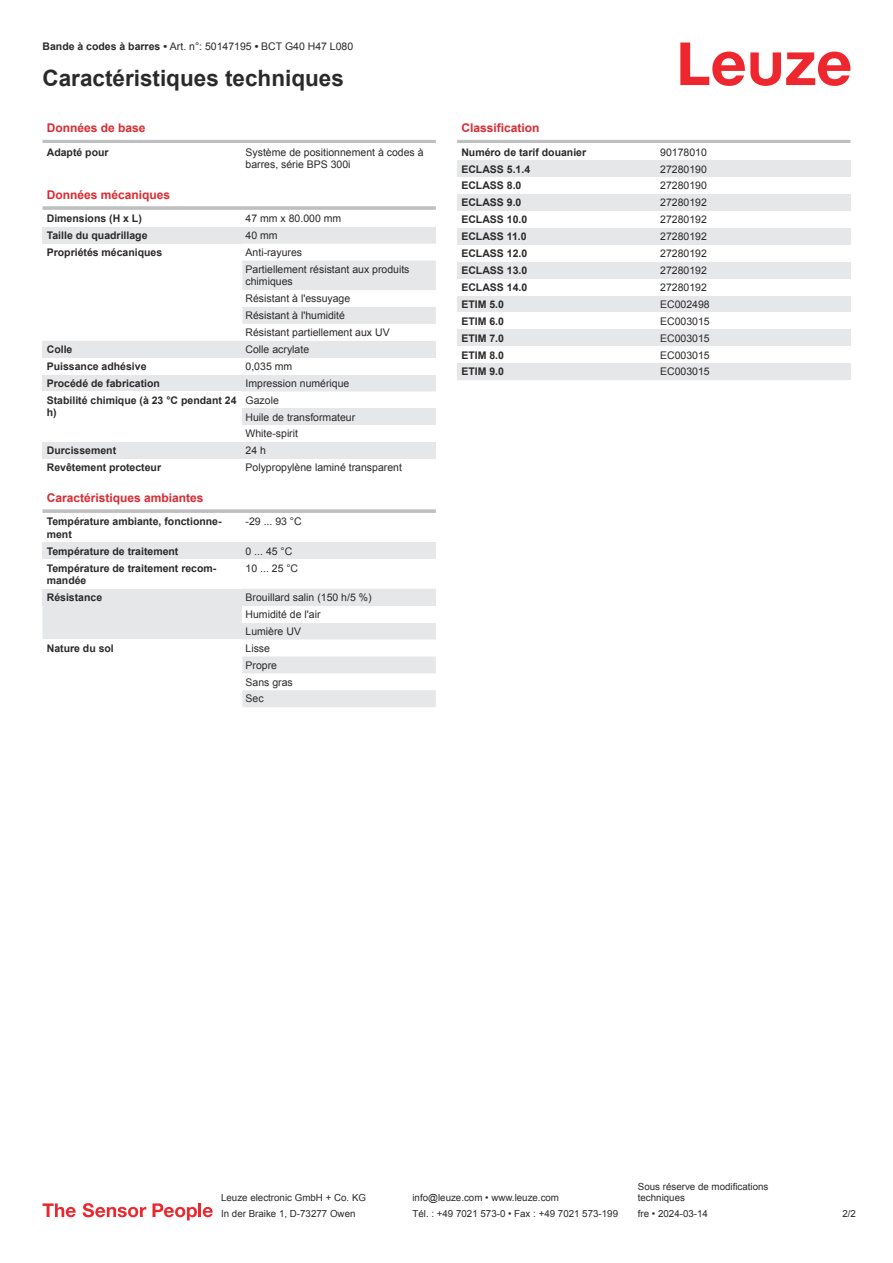
<style>
.page{position:relative;width:893px;height:1263px;background:#fff}
.page>*{position:absolute;margin:0;border:0;box-sizing:border-box;transform-origin:0 0}
.t1{font:700 22.5px "Arial";color:#2b292a}
.t2{font:700 12px "Arial";color:#db2a30}
.t3{font:10.5px/17px "Arial";color:#2b292a}
.t4{font:700 10.5px/12.6px "Arial";color:#2b292a}
.t5{font:9.75px/11.7px "Arial";color:#2b292a}
.s1{font-weight:700}
</style>
<div class="page">
<svg style="left:680px;top:43px;width:170px;height:43px"></svg>
<div style="left:43px;top:606px;width:199px;height:33px;background:#e6e7e9"></div>
<hr style="left:43px;top:140px;width:393px;height:3px;background:#bdbfc1">
<hr style="left:43px;top:206px;width:393px;height:4px;background:#c6c8ca">
<div style="left:43px;top:227px;width:199px;height:17px;background:#e6e7e9"></div>
<div style="left:242px;top:227px;width:194px;height:17px;background:#e6e7e9"></div>
<svg style="left:242px;top:260px;width:194px;height:64px"></svg>
<div style="left:43px;top:341px;width:199px;height:17px;background:#e6e7e9"></div>
<div style="left:242px;top:341px;width:194px;height:17px;background:#e6e7e9"></div>
<div style="left:43px;top:375px;width:199px;height:16px;background:#e6e7e9"></div>
<div style="left:242px;top:375px;width:194px;height:16px;background:#e6e7e9"></div>
<svg style="left:242px;top:391px;width:194px;height:1px"></svg>
<div style="left:242px;top:408px;width:194px;height:17px;background:#e6e7e9"></div>
<div style="left:43px;top:442px;width:199px;height:17px;background:#e6e7e9"></div>
<div style="left:242px;top:442px;width:194px;height:17px;background:#e6e7e9"></div>
<svg style="left:43px;top:509px;width:393px;height:4px;background:#c3c5c7"></svg>
<div style="left:43px;top:542px;width:199px;height:17px;background:#e6e7e9"></div>
<div style="left:242px;top:542px;width:194px;height:17px;background:#e6e7e9"></div>
<div style="left:43px;top:589px;width:199px;height:17px;background:#e6e7e9"></div>
<svg style="left:242px;top:589px;width:194px;height:118px"></svg>
<hr style="left:457px;top:140px;width:393px;height:3px;background:#bdbfc1">
<div style="left:457px;top:160px;width:200px;height:17px;background:#e6e7e9"></div>
<div style="left:657px;top:160px;width:193px;height:17px;background:#e6e7e9"></div>
<div style="left:457px;top:194px;width:200px;height:17px;background:#e6e7e9"></div>
<div style="left:657px;top:194px;width:193px;height:17px;background:#e6e7e9"></div>
<div style="left:457px;top:228px;width:200px;height:17px;background:#e6e7e9"></div>
<div style="left:657px;top:228px;width:193px;height:17px;background:#e6e7e9"></div>
<div style="left:457px;top:262px;width:200px;height:17px;background:#e6e7e9"></div>
<div style="left:657px;top:262px;width:193px;height:17px;background:#e6e7e9"></div>
<div style="left:457px;top:296px;width:200px;height:16px;background:#e6e7e9"></div>
<div style="left:657px;top:296px;width:193px;height:16px;background:#e6e7e9"></div>
<div style="left:457px;top:329px;width:200px;height:17px;background:#e6e7e9"></div>
<div style="left:657px;top:329px;width:193px;height:17px;background:#e6e7e9"></div>
<div style="left:457px;top:363px;width:200px;height:17px;background:#e6e7e9"></div>
<div style="left:657px;top:363px;width:193px;height:17px;background:#e6e7e9"></div>
<svg style="left:43px;top:1203px;width:33px;height:14px"></svg>
<svg style="left:83px;top:1203px;width:63px;height:14px"></svg>
<svg style="left:153px;top:1203px;width:44px;height:17px"></svg>
<hr style="left:198px;top:1203px;width:3px;height:14px;background:#ed272d">
<svg style="left:203px;top:1207px;width:10px;height:10px"></svg>
<p class="t3" style="left:43px;top:39px;width:312px"><span class="s1">Bande à codes à barres •</span> Art. n°: 50147195 <span class="s1">•</span> BCT G40 H47 L080</p>
<h1 class="t1" style="left:43px;top:70px;width:303px">Caractéristiques techniques</h1>
<p class="t2" style="left:47px;top:123px;width:100px">Données de base</p>
<p class="t4" style="left:47px;top:147px;width:63px">Adapté pour</p>
<p class="t3" style="left:246px;top:147px;width:180px;line-height:12.6px">Système de positionnement à codes à barres, série BPS 300i</p>
<p class="t2" style="left:47px;top:190px;width:125px">Données mécaniques</p>
<p class="t4" style="left:47px;top:213px;width:97px">Dimensions (H x L)</p>
<p class="t3" style="left:246px;top:211px;width:97px">47 mm x 80.000 mm</p>
<p class="t4" style="left:47px;top:230px;width:102px">Taille du quadrillage</p>
<p class="t3" style="left:246px;top:228px;width:34px">40 mm</p>
<p class="t4" style="left:47px;top:247px;width:117px">Propriétés mécaniques</p>
<p class="t3" style="left:246px;top:245px;width:165px">Anti-rayures<br>Partiellement résistant aux produits</p>
<p class="t3" style="left:246px;top:274px;width:146px">chimiques<br>Résistant à l'essuyage<br>Résistant à l'humidité<br>Résistant partiellement aux UV</p>
<p class="t4" style="left:47px;top:344px;width:27px">Colle</p>
<p class="t3" style="left:246px;top:342px;width:65px">Colle acrylate</p>
<p class="t4" style="left:47px;top:361px;width:101px">Puissance adhésive</p>
<p class="t3" style="left:246px;top:359px;width:48px">0,035 mm</p>
<p class="t4" style="left:47px;top:378px;width:115px">Procédé de fabrication</p>
<p class="t3" style="left:246px;top:376px;width:105px">Impression numérique</p>
<p class="t4" style="left:47px;top:395px;width:191px">Stabilité chimique (à 23 °C pendant 24 h)</p>
<p class="t3" style="left:246px;top:392px;width:111px">Gazole<br>Huile de transformateur<br>White-spirit</p>
<p class="t4" style="left:47px;top:445px;width:71px">Durcissement</p>
<p class="t3" style="left:246px;top:443px;width:22px">24 h</p>
<p class="t4" style="left:47px;top:462px;width:116px">Revêtement protecteur</p>
<p class="t3" style="left:246px;top:460px;width:158px">Polypropylène laminé transparent</p>
<p class="t2" style="left:47px;top:493px;width:158px">Caractéristiques ambiantes</p>
<p class="t4" style="left:47px;top:516px;width:176px">Température ambiante, fonctionne&shy;ment</p>
<p class="t3" style="left:246px;top:514px;width:58px">-29 ... 93 °C</p>
<p class="t4" style="left:47px;top:546px;width:133px">Température de traitement</p>
<p class="t3" style="left:246px;top:543px;width:48px">0 ... 45 °C</p>
<p class="t4" style="left:47px;top:562px;width:171px">Température de traitement recom&shy;mandée</p>
<p class="t3" style="left:246px;top:560px;width:54px">10 ... 25 °C</p>
<p class="t4" style="left:47px;top:592px;width:57px">Résistance</p>
<p class="t3" style="left:246px;top:590px;width:128px">Brouillard salin (150 h/5 %)<br>Humidité de l'air<br>Lumière UV</p>
<p class="t4" style="left:47px;top:643px;width:69px">Nature du sol</p>
<p class="t3" style="left:246px;top:640px;width:49px">Lisse<br>Propre<br>Sans gras<br>Sec</p>
<p class="t2" style="left:461px;top:123px;width:80px">Classification</p>
<p class="t4" style="left:461px;top:147px;width:126px">Numéro de tarif douanier</p>
<p class="t3" style="left:660px;top:144px;width:48px">90178010</p>
<p class="t4" style="left:461px;top:164px;width:70px">ECLASS 5.1.4</p>
<p class="t3" style="left:660px;top:161px;width:48px">27280190</p>
<p class="t4" style="left:461px;top:180px;width:62px">ECLASS 8.0</p>
<p class="t3" style="left:660px;top:178px;width:48px">27280190</p>
<p class="t4" style="left:461px;top:197px;width:62px">ECLASS 9.0</p>
<p class="t3" style="left:660px;top:195px;width:48px">27280192</p>
<p class="t4" style="left:461px;top:214px;width:67px">ECLASS 10.0</p>
<p class="t3" style="left:660px;top:212px;width:48px">27280192</p>
<p class="t4" style="left:461px;top:231px;width:67px">ECLASS 11.0</p>
<p class="t3" style="left:660px;top:229px;width:48px">27280192</p>
<p class="t4" style="left:461px;top:248px;width:67px">ECLASS 12.0</p>
<p class="t3" style="left:660px;top:246px;width:48px">27280192</p>
<p class="t4" style="left:461px;top:265px;width:67px">ECLASS 13.0</p>
<p class="t3" style="left:660px;top:263px;width:48px">27280192</p>
<p class="t4" style="left:461px;top:282px;width:67px">ECLASS 14.0</p>
<p class="t3" style="left:660px;top:280px;width:48px">27280192</p>
<p class="t4" style="left:461px;top:299px;width:44px">ETIM 5.0</p>
<p class="t3" style="left:660px;top:297px;width:51px">EC002498</p>
<p class="t4" style="left:461px;top:316px;width:44px">ETIM 6.0</p>
<p class="t3" style="left:660px;top:313px;width:51px">EC003015</p>
<p class="t4" style="left:461px;top:333px;width:44px">ETIM 7.0</p>
<p class="t3" style="left:660px;top:330px;width:51px">EC003015</p>
<p class="t4" style="left:461px;top:349px;width:44px">ETIM 8.0</p>
<p class="t3" style="left:660px;top:347px;width:51px">EC003015</p>
<p class="t4" style="left:461px;top:366px;width:44px">ETIM 9.0</p>
<p class="t3" style="left:660px;top:364px;width:51px">EC003015</p>
<p class="t5" style="left:221px;top:1193px;width:146px">Leuze electronic GmbH + Co. KG</p>
<p class="t5" style="left:412px;top:1193px;width:148px">info@leuze.com • www.leuze.com</p>
<p class="t5" style="left:638px;top:1181px;width:132px">Sous réserve de modifications techniques</p>
<p class="t5" style="left:221px;top:1209px;width:136px">In der Braike 1, D-73277 Owen</p>
<p class="t5" style="left:412px;top:1209px;width:207px">Tél. : +49 7021 573-0 • Fax : +49 7021 573-199</p>
<p class="t5" style="left:638px;top:1209px;width:72px">fre • 2024-03-14</p>
<p class="t5" style="left:842px;top:1209px;width:15px">2 /2</p>
</div>
